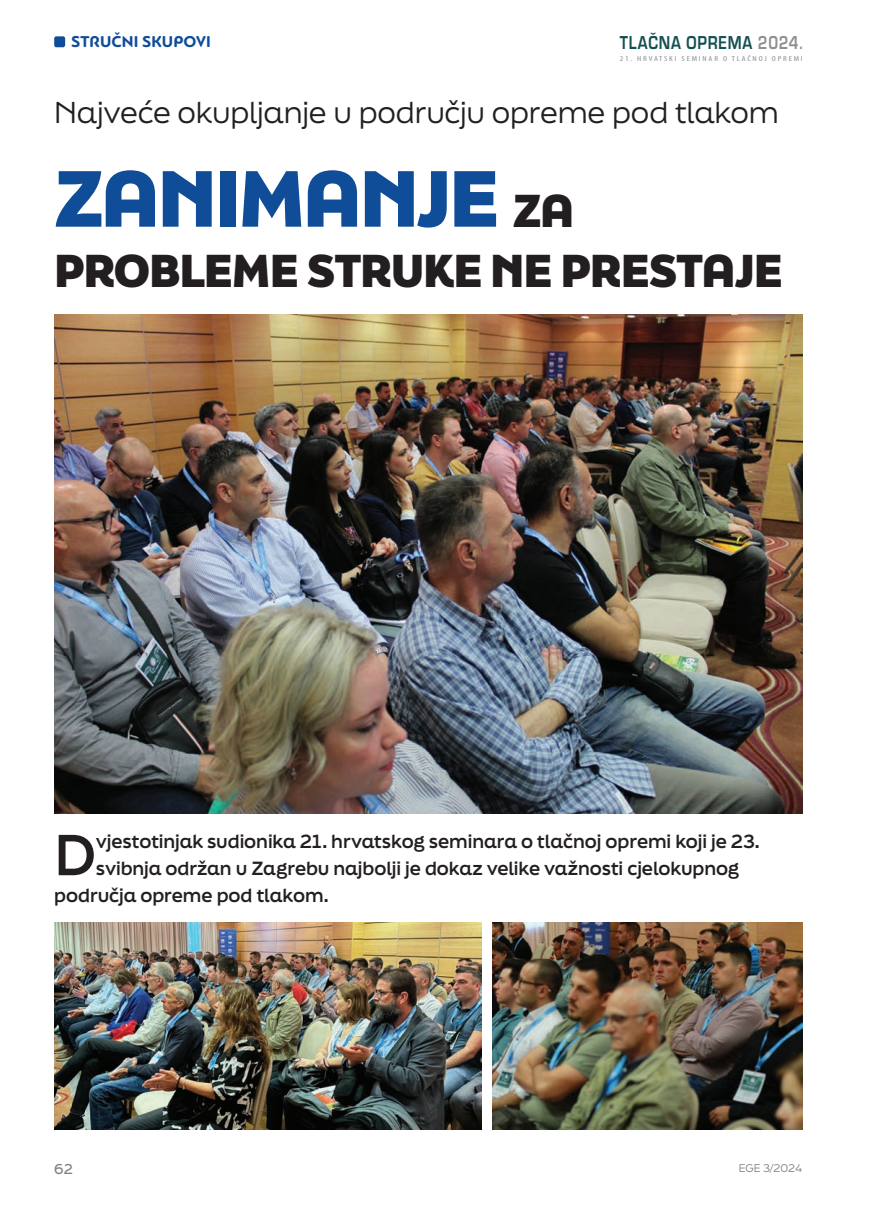
<style>
.page{position:relative;width:879px;height:1207px;background:#fff}
.page>*{position:absolute;margin:0;border:0;box-sizing:border-box;transform-origin:0 0}
.t1{font:800 75px "Final Six";letter-spacing:-.03em;color:#0f4d99}
.t2{font:700 54.45px "Final Six";color:#231f20}
.t3{font:800 43.5px "Final Six";letter-spacing:-.025em;color:#231f20}
.t4{font:28.5px "Final Six";letter-spacing:-.005em;color:#231f20}
.t5{font:700 19.35px "Eurostile TOT";letter-spacing:.05em;color:#155050;scale:.8 1}
.t6{font:700 18px "Final Six";letter-spacing:-.005em;color:#231f20}
.t7{font:700 16.5px "PF Bague Round Pro";letter-spacing:.01em;color:#0f4d99}
.t8{font:500 13.5px "Final Six";color:#808285}
.t9{font:10.5px "Final Six";color:#808285}
.t10{font:condensed 7.2px "Myriad Pro";letter-spacing:.2em;color:#8d8f92;scale:1.25 1}
.s1{color:#8d8f92}
.s2{font-size:43.5px;color:#231f20}
</style>
<div class="page">
<div style="left:54px;top:36px;width:11px;height:11px;background:#0f4d99;border-radius:2px"></div>
<img style="left:54px;top:315px;width:749px;height:498px">
<img style="left:493px;top:922px;width:310px;height:207px">
<img style="left:54px;top:922px;width:427px;height:207px">
<p class="t7" style="left:72px;top:32px;width:141px">STRUČNI SKUPOVI</p>
<p class="t5" style="left:620px;top:33px;width:230px">TLAČNA OPREMA <span class="s1">2024.</span></p>
<p class="t10" style="left:620px;top:54px;width:148px">21. HRVATSKI SEMINAR O TLAČNOJ OPREMI</p>
<h3 class="t4" style="left:54px;top:91px;width:726px">Najveće okupljanje u području opreme pod tlakom</h3>
<h1 class="t1" style="left:54px;top:144px;width:521px">ZANIMANJE <span class="s2">ZA</span></h1>
<h3 class="t3" style="left:54px;top:239px;width:730px">PROBLEME STRUKE NE PRESTAJE</h3>
<h2 class="t2" style="left:54px;top:815px;width:43px">D</h2>
<p class="t6" style="left:96px;top:828px;width:665px">vjestotinjak sudionika 21. hrvatskog seminara o tlačnoj opremi koji je 23.</p>
<p class="t6" style="left:96px;top:855px;width:645px">svibnja održan u Zagrebu najbolji je dokaz velike važnosti cjelokupnog</p>
<p class="t6" style="left:54px;top:882px;width:276px">područja opreme pod tlakom.</p>
<p class="t8" style="left:54px;top:1159px;width:20px">62</p>
<p class="t9" style="left:738px;top:1160px;width:66px">EGE 3/2024</p>
</div>
